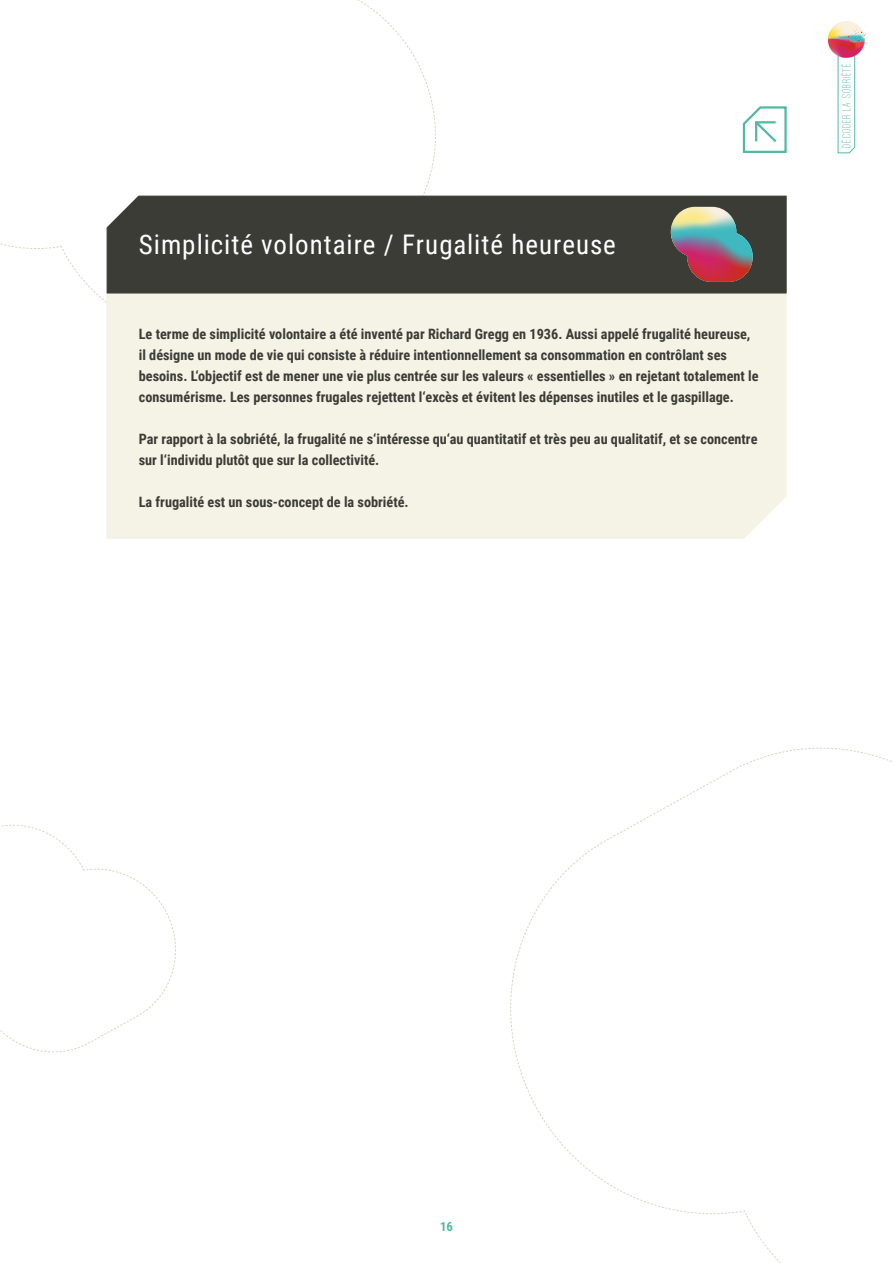
<style>
.page{position:relative;width:893px;height:1263px;background:#fff}
.page>*{position:absolute;margin:0;border:0;box-sizing:border-box;transform-origin:0 0}
.t1{font:27px "Roboto Condensed";letter-spacing:.035em;color:#fff}
.t2{font:700 14.25px/21px "Roboto Condensed";color:#3c3c37}
.t3{font:700 12.75px "Roboto Condensed";color:#51b9a4}
.t4{font:500 12px "Ostrich Sans";letter-spacing:.07em;color:#51b9a4}
</style>
<div class="page">
<div style="left:106px;top:294px;width:681px;height:245px;background:#f5f2e6"></div>
<div style="left:106px;top:195px;width:681px;height:99px;background:#3c3c37"></div>
<img style="left:671px;top:207px;width:82px;height:75px">
<svg style="left:0;top:824px;width:176px;height:229px"></svg>
<svg style="left:742px;top:106px;width:45px;height:47px"></svg>
<svg style="left:828px;top:21px;width:43px;height:132px"></svg>
<h1 class="t1" style="left:139px;top:225px;width:479px">Simplicité volontaire / Frugalité heureuse</h1>
<p class="t2" style="left:139px;top:322px;width:621px">Le terme de simplicité volontaire a été inventé par Richard Gregg en 1936. Aussi appelé frugalité heureuse, il désigne un mode de vie qui consiste à réduire intentionnellement sa consommation en contrôlant ses besoins. L‘objectif est de mener une vie plus centrée sur les valeurs « essentielles » en rejetant totalement le consumérisme. Les personnes frugales rejettent l‘excès et évitent les dépenses inutiles et le gaspillage.</p>
<p class="t2" style="left:139px;top:427px;width:620px">Par rapport à la sobriété, la frugalité ne s‘intéresse qu‘au quantitatif et très peu au qualitatif, et se concentre sur l‘individu plutôt que sur la collectivité.</p>
<p class="t2" style="left:139px;top:490px;width:271px">La frugalité est un sous-concept de la sobriété.</p>
<p class="t4" style="left:841px;top:147px;width:86px;rotate:-90deg">Décoder la sobriété</p>
<p class="t3" style="left:440px;top:1217px;width:14px">16</p>
</div>
